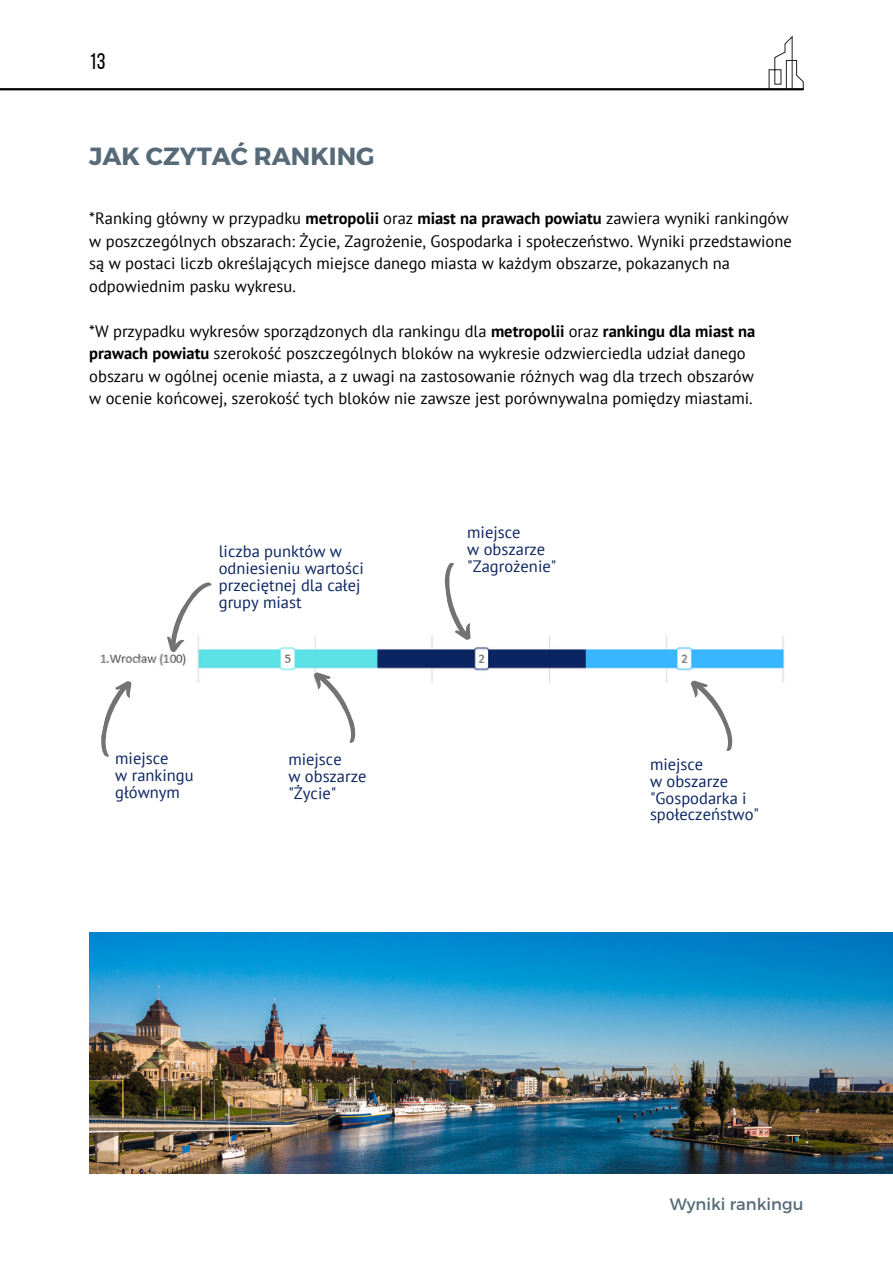
<style>
.page{position:relative;width:893px;height:1264px;background:#fff}
.page>*{position:absolute;margin:0;border:0;box-sizing:border-box;transform-origin:0 0}
.t1{font:700 24.75px "Montserrat";color:#566a77}
.t2{font:22.5px "Bebas Neue";color:#000}
.t3{font:16.5px/22.5px "PT Sans";color:#000}
.t4{font:16.5px/16.8px "PT Sans";color:#0b2562}
.t5{font:16.5px "Montserrat";color:#566a77}
.s1{font-weight:700}
</style>
<div class="page">
<img style="left:100px;top:635px;width:685px;height:48px">
<svg style="left:100px;top:677px;width:34px;height:80px"></svg>
<svg style="left:159px;top:582px;width:60px;height:72px"></svg>
<svg style="left:311px;top:666px;width:50px;height:77px"></svg>
<svg style="left:441px;top:563px;width:31px;height:79px"></svg>
<svg style="left:688px;top:674px;width:50px;height:77px"></svg>
<img style="left:89px;top:932px;width:803px;height:241px">
<svg style="left:768px;top:36px;width:35px;height:52px"></svg>
<hr style="left:0;top:88px;width:803px;height:2px;background:#000">
<p class="t2" style="left:89px;top:52px;width:18px">13</p>
<p class="t1" style="left:89px;top:140px;width:287px">JAK CZYTAĆ RANKING</p>
<p class="t3" style="left:89px;top:207px;width:704px">*Ranking główny w przypadku <span class="s1">metropolii</span> oraz <span class="s1">miast na prawach powiatu</span> zawiera wyniki rankingów w poszczególnych obszarach: Życie, Zagrożenie, Gospodarka i społeczeństwo. Wyniki przedstawione są w postaci liczb określających miejsce danego miasta w każdym obszarze, pokazanych na odpowiednim pasku wykresu.</p>
<p class="t3" style="left:89px;top:319px;width:667px">*W przypadku wykresów sporządzonych dla rankingu dla <span class="s1">metropolii</span> oraz <span class="s1">rankingu dla miast na prawach powiatu</span> szerokość poszczególnych bloków na wykresie odzwierciedla udział danego obszaru w ogólnej ocenie miasta, a z uwagi na zastosowanie różnych wag dla trzech obszarów</p>
<p class="t3" style="left:89px;top:387px;width:665px">w ocenie końcowej, szerokość tych bloków nie zawsze jest porównywalna pomiędzy miastami.</p>
<p class="t4" style="left:219px;top:542px;width:146px">liczba punktów w odniesieniu wartości przeciętnej dla całej grupy miast</p>
<p class="t4" style="left:115px;top:749px;width:55px">miejsce</p>
<p class="t4" style="left:115px;top:766px;width:80px">w rankingu głównym</p>
<p class="t4" style="left:288px;top:750px;width:55px">miejsce</p>
<p class="t4" style="left:288px;top:767px;width:80px">w obszarze "Życie"</p>
<p class="t4" style="left:467px;top:523px;width:55px">miejsce</p>
<p class="t4" style="left:467px;top:540px;width:90px">w obszarze "Zagrożenie"</p>
<p class="t4" style="left:650px;top:755px;width:55px">miejsce</p>
<p class="t4" style="left:650px;top:772px;width:111px">w obszarze "Gospodarka i społeczeństwo"</p>
<p class="t5" style="left:669px;top:1193px;width:135px">Wyniki rankingu</p>
</div>
